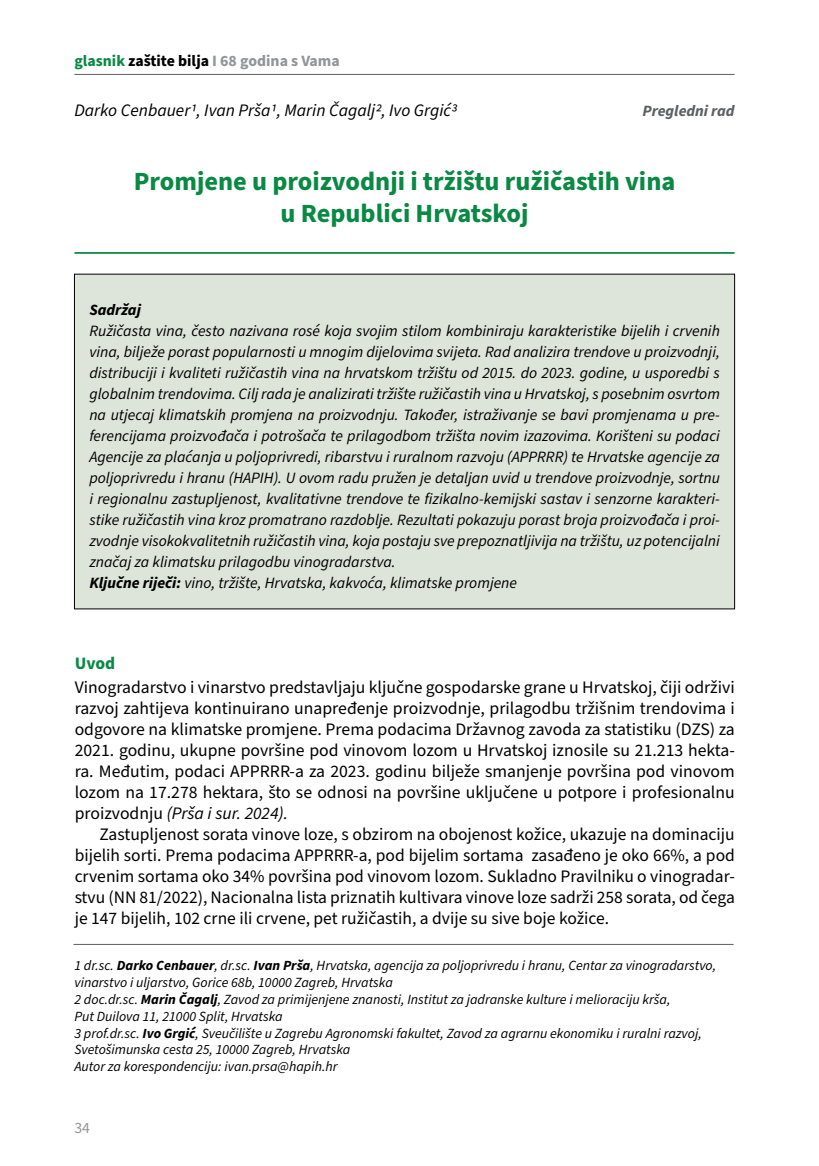
<style>
.page{position:relative;width:819px;height:1166px;background:#fff}
.page>*{position:absolute;margin:0;border:0;box-sizing:border-box;transform-origin:0 0}
.t1{font:700 26.25px/31.5px "Source Sans Pro";color:#0a8944;text-align:center}
.t2{font:17.5px/21px "Source Sans Pro";color:#000;text-align:justify}
.t3{font:italic 17.5px "Source Sans Pro";color:#000}
.t4{font:700 17.5px "Source Sans Pro";color:#0a8944}
.t5{font:italic 15.75px/21px "Source Sans Pro";color:#000}
.t6{font:700 15.75px "Source Sans Pro";color:#939598}
.t7{font:italic 700 15.75px "Source Sans Pro";color:#5f6062}
.t8{font:italic 700 15.75px "Source Sans Pro";color:#000}
.t9{font:15.75px "Source Sans Pro";color:#939598}
.t10{font:italic 14px/16.8px "Source Sans Pro";color:#000}
.s1{color:#0a8944}
.s2{color:#000}
.s3{font-weight:700}
.s4{font-style:italic}
</style>
<div class="page">
<hr style="left:74px;top:74px;width:660px;height:1px;background:#5f6062">
<hr style="left:74px;top:252px;width:660px;height:2px;background:#0a8944">
<div style="left:74px;top:274px;width:660px;height:335px;background:#dde5da"></div>
<hr style="left:73px;top:944px;width:660px;height:1px;background:#5f6062">
<p class="t6" style="left:74px;top:50px;width:267px"><span class="s1">glasnik</span> <span class="s2">zaštite bilja</span> I 68 godina s Vama</p>
<p class="t3" style="left:74px;top:98px;width:384px">Darko Cenbauer1, Ivan Prša1, Marin Čagalj2, Ivo Grgić3</p>
<p class="t7" style="left:642px;top:100px;width:93px">Pregledni rad</p>
<h1 class="t1" style="left:134px;top:167px;width:543px">Promjene u proizvodnji i tržištu ružičastih vina u Republici Hrvatskoj</h1>
<p class="t8" style="left:89px;top:299px;width:53px">Sadržaj</p>
<p class="t5" style="left:89px;top:321px;width:632px">Ružičasta vina, često nazivana rosé koja svojim stilom kombiniraju karakteristike bijelih i crvenih vina, bilježe porast popularnosti u mnogim dijelovima svijeta. Rad analizira trendove u proizvodnji, distribuciji i kvaliteti ružičastih vina na hrvatskom tržištu od 2015. do 2023. godine, u usporedbi s globalnim trendovima. Cilj rada je analizirati tržište ružičastih vina u Hrvatskoj, s posebnim osvrtom na utjecaj klimatskih promjena na proizvodnju. Također, istraživanje se bavi promjenama u pre&shy;ferencijama proizvođača i potrošača te prilagodbom tržišta novim izazovima. Korišteni su podaci Agencije za plaćanja u poljoprivredi, ribarstvu i ruralnom razvoju (APPRRR) te Hrvatske agencije za poljoprivredu i hranu (HAPIH). U ovom radu pružen je detaljan uvid u trendove proizvodnje, sortnu i regionalnu zastupljenost, kvalitativne trendove te fizikalno-kemijski sastav i senzorne karakteri&shy;stike ružičastih vina kroz promatrano razdoblje. Rezultati pokazuju porast broja proizvođača i proi&shy;zvodnje visokokvalitetnih ružičastih vina, koja postaju sve prepoznatljivija na tržištu, uz potencijalni značaj za klimatsku prilagodbu vinogradarstva.<br><span class="s3">Ključne riječi:</span> vino, tržište, Hrvatska, kakvoća, klimatske promjene</p>
<p class="t4" style="left:75px;top:651px;width:42px">Uvod</p>
<p class="t2" style="left:75px;top:677px;width:661px">Vinogradarstvo i vinarstvo predstavljaju ključne gospodarske grane u Hrvatskoj, čiji održivi razvoj zahtijeva kontinuirano unapređenje proizvodnje, prilagodbu tržišnim trendovima i odgovore na klimatske promjene. Prema podacima Državnog zavoda za statistiku (DZS) za 2021. godinu, ukupne površine pod vinovom lozom u Hrvatskoj iznosile su 21.213 hekta&shy;ra. Međutim, podaci APPRRR-a za 2023. godinu bilježe smanjenje površina pod vinovom lozom na 17.278 hektara, što se odnosi na površine uključene u potpore i profesionalnu proizvodnju <span class="s4">(Prša i sur. 2024).</span></p>
<p class="t2" style="left:75px;top:824px;width:661px;text-indent:25px">Zastupljenost sorata vinove loze, s obzirom na obojenost kožice, ukazuje na dominaciju bijelih sorti. Prema podacima APPRRR-a, pod bijelim sortama zasađeno je oko 66%, a pod crvenim sortama oko 34% površina pod vinovom lozom. Sukladno Pravilniku o vinogradar&shy;stvu (NN 81/2022), Nacionalna lista priznatih kultivara vinove loze sadrži 258 sorata, od čega je 147 bijelih, 102 crne ili crvene, pet ružičastih, a dvije su sive boje kožice.</p>
<p class="t10" style="left:74px;top:958px;width:643px">1 dr.sc. <span class="s3">Darko Cenbauer</span>, dr.sc. <span class="s3">Ivan Prša</span>, Hrvatska, agencija za poljoprivredu i hranu, Centar za vinogradarstvo, vinarstvo i uljarstvo, Gorice 68b, 10000 Zagreb, Hrvatska<br>2 doc.dr.sc. <span class="s3">Marin Čagalj</span>, Zavod za primijenjene znanosti, Institut za jadranske kulture i melioraciju krša,<br>Put Duilova 11, 21000 Split, Hrvatska<br>3 prof.dr.sc. <span class="s3">Ivo Grgić</span>, Sveučilište u Zagrebu Agronomski fakultet, Zavod za agrarnu ekonomiku i ruralni razvoj, Svetošimunska cesta 25, 10000 Zagreb, Hrvatska<br>Autor za korespondenciju: ivan.prsa@hapih.hr</p>
<p class="t9" style="left:74px;top:1117px;width:17px">34</p>
</div>
